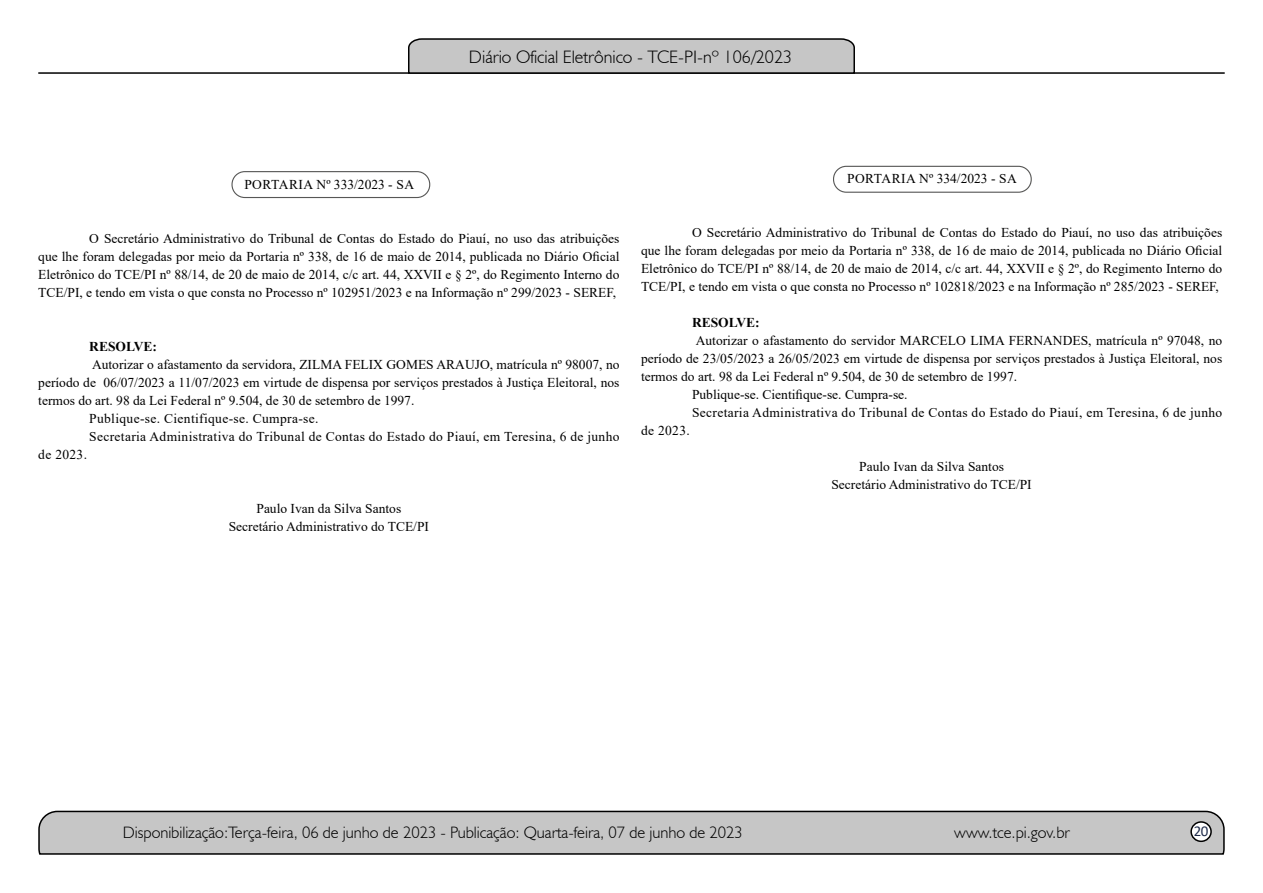
<style>
.page{position:relative;width:1263px;height:893px;background:#fff}
.page>*{position:absolute;margin:0;border:0;box-sizing:border-box;transform-origin:0 0}
.t1{font:300 18px "Humanist 521 BT";color:#000}
.t2{font:300 16.5px "Humanist 521 BT";color:#000}
.t3{font:15px "Calibri";color:#212d4c}
.t4{font:13.5px/18px "Times New Roman";color:#000;text-align:justify}
.t5{font:13.5px "Times New Roman";letter-spacing:.025em;color:#000}
.t6{font:700 13.5px "Times New Roman";color:#000}
</style>
<div class="page">
<svg style="left:38px;top:810px;width:1187px;height:45px;background:#b9b9b9"></svg>
<div style="left:1191px;top:822px;width:20px;height:19px;background:#fff;border-radius:50%"></div>
<div style="left:1190px;top:821px;width:22px;height:21px;border:2px solid #000;border-radius:50%"></div>
<hr style="left:38px;top:72px;width:1187px;height:2px;background:#000">
<svg style="left:407px;top:38px;width:449px;height:36px;background:#b4b4b4"></svg>
<div style="left:231px;top:171px;width:199px;height:27px;border:1px solid #575756;border-radius:13px"></div>
<div style="left:833px;top:166px;width:199px;height:27px;border:1px solid #575756;border-radius:13px"></div>
<p class="t4" style="left:244px;top:175px;width:171px">PORTARIA Nº 333/2023 - SA</p>
<h1 class="t1" style="left:469px;top:46px;width:325px">Diário Oficial Eletrônico - TCE-PI-nº 106/2023</h1>
<p class="t4" style="left:847px;top:169px;width:171px">PORTARIA Nº 334/2023 - SA</p>
<p class="t4" style="left:38px;top:229px;width:583px;text-indent:51px">O Secretário Administrativo do Tribunal de Contas do Estado do Piauí, no uso das atribuições que lhe foram delegadas por meio da Portaria nº 338, de 16 de maio de 2014, publicada no Diário Oficial Eletrônico do TCE/PI nº 88/14, de 20 de maio de 2014, c/c art. 44, XXVII e § 2º, do Regimento Interno do TCE/PI, e tendo em vista o que consta no Processo nº 102951/2023 e na Informação nº 299/2023 - SEREF,</p>
<p class="t6" style="left:89px;top:337px;width:69px">RESOLVE:</p>
<p class="t4" style="left:92px;top:355px;width:529px">Autorizar o afastamento da servidora, ZILMA FELIX GOMES ARAUJO, matrícula nº 98007, no</p>
<p class="t4" style="left:38px;top:373px;width:583px">período de 06/07/2023 a 11/07/2023 em virtude de dispensa por serviços prestados à Justiça Eleitoral, nos</p>
<p class="t4" style="left:38px;top:391px;width:378px">termos do art. 98 da Lei Federal nº 9.504, de 30 de setembro de 1997.</p>
<p class="t5" style="left:89px;top:409px;width:231px">Publique-se. Cientifique-se. Cumpra-se.</p>
<p class="t5" style="left:89px;top:427px;width:532px">Secretaria Administrativa do Tribunal de Contas do Estado do Piauí, em Teresina, 6 de junho</p>
<p class="t4" style="left:38px;top:445px;width:50px">de 2023.</p>
<p class="t4" style="left:229px;top:499px;width:202px;text-align:center">Paulo Ivan da Silva Santos<br>Secretário Administrativo do TCE/PI</p>
<p class="t4" style="left:641px;top:223px;width:583px;text-indent:51px">O Secretário Administrativo do Tribunal de Contas do Estado do Piauí, no uso das atribuições que lhe foram delegadas por meio da Portaria nº 338, de 16 de maio de 2014, publicada no Diário Oficial Eletrônico do TCE/PI nº 88/14, de 20 de maio de 2014, c/c art. 44, XXVII e § 2º, do Regimento Interno do TCE/PI, e tendo em vista o que consta no Processo nº 102818/2023 e na Informação nº 285/2023 - SEREF,</p>
<p class="t6" style="left:692px;top:312px;width:69px">RESOLVE:</p>
<p class="t4" style="left:696px;top:331px;width:528px">Autorizar o afastamento do servidor MARCELO LIMA FERNANDES, matrícula nº 97048, no</p>
<p class="t4" style="left:641px;top:349px;width:583px">período de 23/05/2023 a 26/05/2023 em virtude de dispensa por serviços prestados à Justiça Eleitoral, nos</p>
<p class="t4" style="left:641px;top:367px;width:378px">termos do art. 98 da Lei Federal nº 9.504, de 30 de setembro de 1997.</p>
<p class="t4" style="left:692px;top:385px;width:217px">Publique-se. Cientifique-se. Cumpra-se.</p>
<p class="t5" style="left:692px;top:403px;width:532px">Secretaria Administrativa do Tribunal de Contas do Estado do Piauí, em Teresina, 6 de junho</p>
<p class="t4" style="left:641px;top:421px;width:50px">de 2023.</p>
<p class="t4" style="left:831px;top:457px;width:202px;text-align:center">Paulo Ivan da Silva Santos<br>Secretário Administrativo do TCE/PI</p>
<p class="t2" style="left:123px;top:822px;width:622px">Disponibilização:Terça-feira, 06 de junho de 2023 - Publicação: Quarta-feira, 07 de junho de 2023</p>
<p class="t2" style="left:954px;top:822px;width:117px">www.tce.pi.gov.br</p>
<p class="t3" style="left:1194px;top:821px;width:16px">20</p>
</div>
